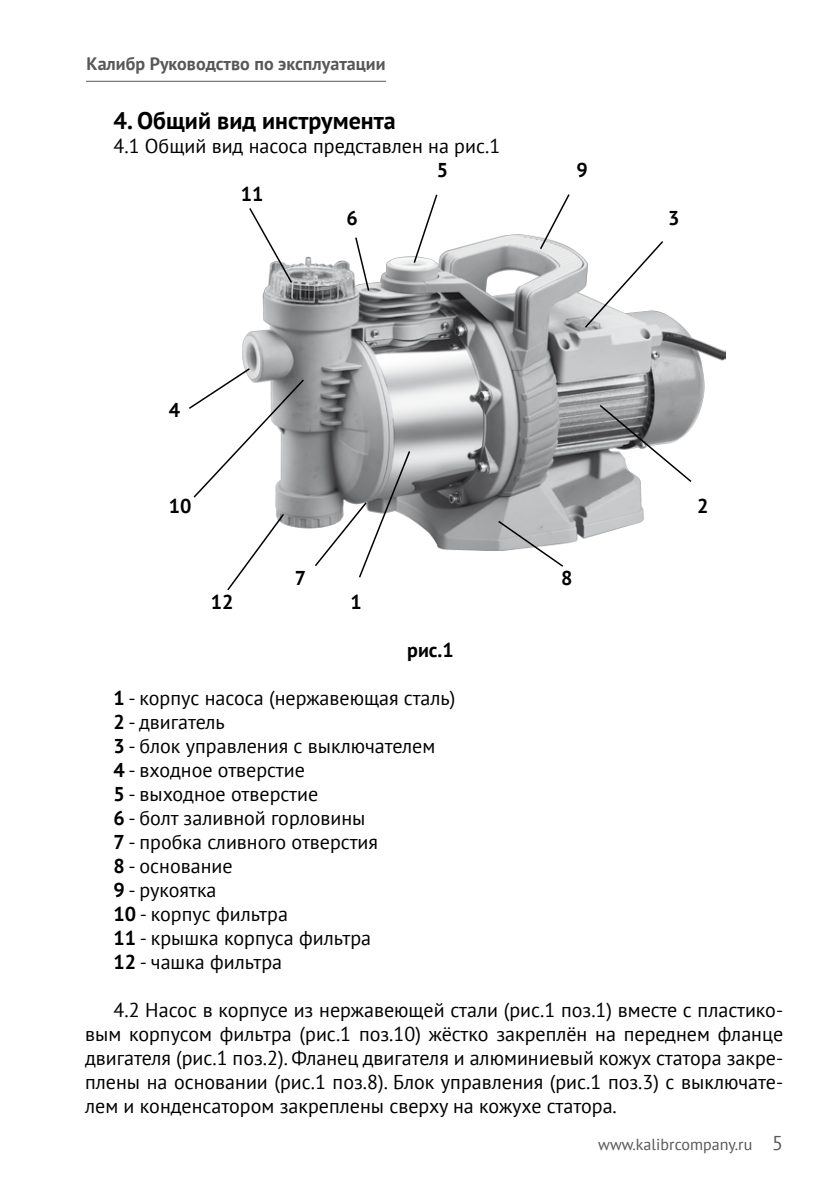
<style>
.page{position:relative;width:840px;height:1191px;background:#fff}
.page>*{position:absolute;margin:0;border:0;box-sizing:border-box;transform-origin:0 0}
.t1{font:700 24px "PT Sans";color:#000}
.t2{font:20px/24px "PT Sans";color:#000;text-align:justify}
.t3{font:700 20px "PT Sans";color:#000}
.t4{font:700 18px "PT Sans";color:#58585a}
.t5{font:16px "PT Sans";color:#58585a}
.s1{font-weight:700}
.s2{font-size:20px}
</style>
<div class="page">
<hr style="left:86px;top:81px;width:300px;height:1px;background:#58585a">
<img style="left:242px;top:235px;width:483px;height:316px">
<svg style="left:412px;top:194px;width:26px;height:70px"></svg>
<svg style="left:538px;top:194px;width:32px;height:57px"></svg>
<svg style="left:597px;top:403px;width:95px;height:80px"></svg>
<svg style="left:248px;top:208px;width:45px;height:76px"></svg>
<svg style="left:583px;top:239px;width:81px;height:90px"></svg>
<svg style="left:354px;top:236px;width:16px;height:56px"></svg>
<svg style="left:313px;top:449px;width:98px;height:129px"></svg>
<svg style="left:189px;top:367px;width:116px;height:132px"></svg>
<svg style="left:227px;top:512px;width:58px;height:79px"></svg>
<svg style="left:496px;top:519px;width:68px;height:48px"></svg>
<p class="t4" style="left:86px;top:52px;width:300px">Калибр Руководство по эксплуатации</p>
<p class="t1" style="left:113px;top:104px;width:283px">4. Общий вид инструмента</p>
<p class="t2" style="left:113px;top:133px;width:388px">4.1 Общий вид насоса представлен на рис.1</p>
<p class="t3" style="left:240px;top:180px;width:24px">11</p>
<p class="t3" style="left:436px;top:156px;width:13px">5</p>
<p class="t3" style="left:576px;top:156px;width:13px">9</p>
<p class="t3" style="left:346px;top:204px;width:13px">6</p>
<p class="t3" style="left:668px;top:204px;width:13px">3</p>
<p class="t3" style="left:169px;top:396px;width:13px">4</p>
<p class="t3" style="left:169px;top:492px;width:24px">10</p>
<p class="t3" style="left:211px;top:588px;width:24px">12</p>
<p class="t3" style="left:295px;top:564px;width:13px">7</p>
<p class="t3" style="left:350px;top:588px;width:13px">1</p>
<p class="t3" style="left:407px;top:636px;width:48px">рис.1</p>
<p class="t2" style="left:113px;top:685px;width:343px;text-align:left"><span class="s1">1</span> - корпус насоса (нержавеющая сталь)<br><span class="s1">2</span> - двигатель<br><span class="s1">3</span> - блок управления с выключателем<br><span class="s1">4</span> - входное отверстие<br><span class="s1">5</span> - выходное отверстие<br><span class="s1">6</span> - болт заливной горловины<br><span class="s1">7</span> - пробка сливного отверстия<br><span class="s1">8</span> - основание<br><span class="s1">9</span> - рукоятка<br><span class="s1">10</span> - корпус фильтра<br><span class="s1">11</span> - крышка корпуса фильтра<br><span class="s1">12</span> - чашка фильтра</p>
<p class="t3" style="left:561px;top:564px;width:13px">8</p>
<p class="t3" style="left:696px;top:492px;width:13px">2</p>
<p class="t2" style="left:85px;top:997px;width:699px;text-indent:28px">4.2 Насос в корпусе из нержавеющей стали (рис.1 поз.1) вместе с пластико&shy;вым корпусом фильтра (рис.1 поз.10) жёстко закреплён на переднем фланце двигателя (рис.1 поз.2). Фланец двигателя и алюминиевый кожух статора закре&shy;плены на основании (рис.1 поз.8). Блок управления (рис.1 поз.3) с выключате&shy;лем и конденсатором закреплены сверху на кожухе статора.</p>
<p class="t5" style="left:598px;top:1133px;width:186px">www.kalibrcompany.ru <span class="s2">5</span></p>
</div>
